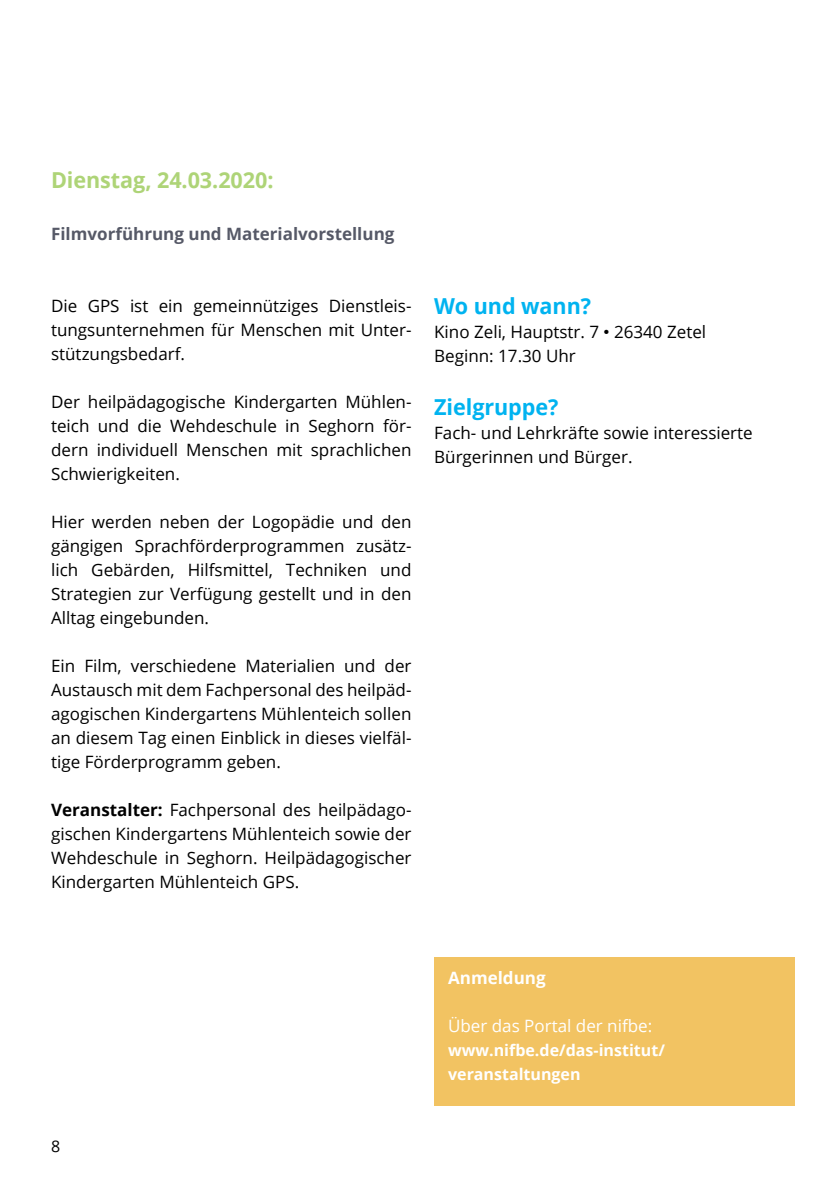
<style>
.page{position:relative;width:840px;height:1191px;background:#fff}
.page>*{position:absolute;margin:0;border:0;box-sizing:border-box;transform-origin:0 0}
.t1{font:700 22px "Open Sans";letter-spacing:-.005em;color:#00b3f0}
.t2{font:700 22px "Open Sans";letter-spacing:-.005em;color:#aed477}
.t3{font:17px/24px "Open Sans";color:#000;text-align:justify}
.t4{font:700 17px "Open Sans";color:#565967}
.t5{font:17px "Open Sans";color:#fff}
.t6{font:700 17px "Open Sans";color:#fff}
.t7{font:700 16px/24px "Open Sans";color:#fff}
.t8{font:16px "Open Sans";color:#000}
.s1{font-weight:700}
.s2{font-family:"Arial"}
</style>
<div class="page">
<div style="left:434px;top:957px;width:360px;height:149px;background:#f2c362"></div>
<p class="t2" style="left:51px;top:165px;width:224px">Dienstag, 24.03.2020:</p>
<p class="t4" style="left:51px;top:222px;width:345px">Filmvorführung und Materialvorstellung</p>
<p class="t3" style="left:51px;top:293px;width:362px">Die GPS ist ein gemeinnütziges Dienstleis&shy;tungsunternehmen für Menschen mit Unter&shy;stützungsbedarf.</p>
<p class="t3" style="left:51px;top:389px;width:362px">Der heilpädagogische Kindergarten Mühlen&shy;teich und die Wehdeschule in Seghorn för&shy;dern individuell Menschen mit sprachlichen Schwierigkeiten.</p>
<p class="t3" style="left:51px;top:509px;width:362px">Hier werden neben der Logopädie und den gängigen Sprachförderprogrammen zusätz&shy;lich Gebärden, Hilfsmittel, Techniken und Strategien zur Verfügung gestellt und in den Alltag eingebunden.</p>
<p class="t3" style="left:51px;top:653px;width:362px">Ein Film, verschiedene Materialien und der Austausch mit dem Fachpersonal des heilpäd&shy;agogischen Kindergartens Mühlenteich sollen an diesem Tag einen Einblick in dieses vielfäl&shy;tige Förderprogramm geben.</p>
<p class="t3" style="left:51px;top:797px;width:362px"><span class="s1">Veranstalter:</span> Fachpersonal des heilpädago&shy;gischen Kindergartens Mühlenteich sowie der Wehdeschule in Seghorn. Heilpädagogischer Kindergarten Mühlenteich GPS.</p>
<p class="t1" style="left:434px;top:290px;width:158px">Wo und wann?</p>
<p class="t3" style="left:434px;top:319px;width:273px">Kino Zeli, Hauptstr. 7 <span class="s2">•</span> 26340 Zetel<br>Beginn: 17.30 Uhr</p>
<p class="t1" style="left:434px;top:391px;width:126px">Zielgruppe?</p>
<p class="t3" style="left:434px;top:420px;width:320px">Fach- und Lehrkräfte sowie interessierte<br>Bürgerinnen und Bürger.</p>
<p class="t8" style="left:51px;top:1135px;width:11px">8</p>
<p class="t6" style="left:448px;top:966px;width:99px">Anmeldung</p>
<p class="t5" style="left:448px;top:1014px;width:205px">Über das Portal der nifbe:</p>
<p class="t7" style="left:448px;top:1038px;width:218px">www.nifbe.de/das-institut/ veranstaltungen</p>
</div>
